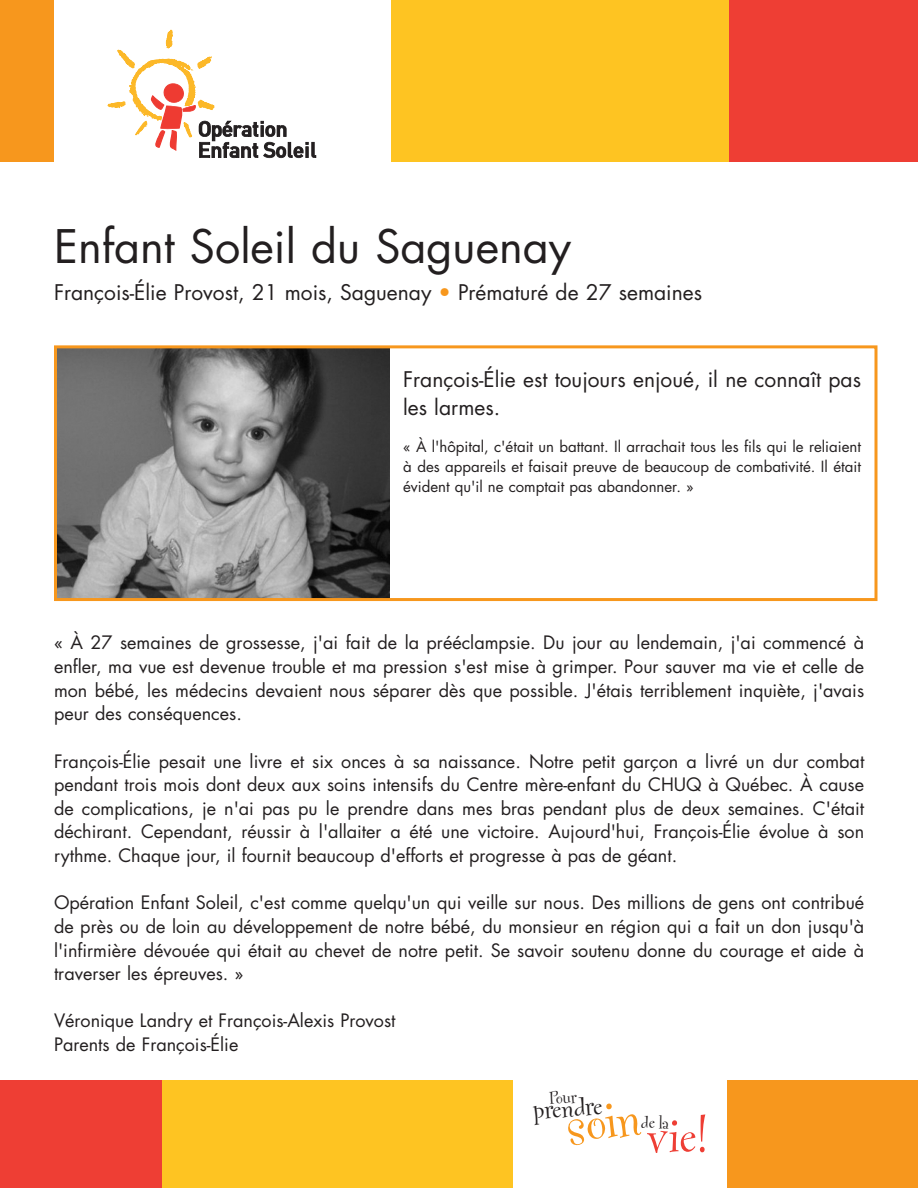
<style>
.page{position:relative;width:918px;height:1188px;background:#fff}
.page>*{position:absolute;margin:0;border:0;box-sizing:border-box;transform-origin:0 0}
.t1{font:56.7px "Fontesque";color:#231f20}
.t2{font:56.7px "Fontesque";color:#f7971d}
.t3{font:52.95px "Fontesque";color:#ee3e34}
.t4{font:45px "Futura";color:#231f20}
.t5{font:28.35px "Fontesque";color:#231f20}
.t6{font:21px/27.6px "Futura";color:#231f20}
.t7{font:18.9px "Fontesque";color:#231f20}
.t8{font:18px/23.7px "Futura";color:#231f20;text-align:justify}
.t9{font:15px/19.6px "Futura";color:#231f20;text-align:justify}
.s1{color:#f7971d}
</style>
<div class="page">
<img style="left:58px;top:349px;width:331px;height:248px">
<div style="left:0;top:0;width:54px;height:162px;background:#f7971d"></div>
<div style="left:0;top:1080px;width:162px;height:108px;background:#ee3e34"></div>
<div style="left:727px;top:1080px;width:191px;height:108px;background:#f7971d"></div>
<div style="left:162px;top:1080px;width:351px;height:108px;background:#fec422"></div>
<div style="left:392px;top:0;width:340px;height:162px;background:#fec422"></div>
<div style="left:729px;top:0;width:189px;height:162px;background:#ee3e34"></div>
<svg style="left:108px;top:30px;width:208px;height:128px"></svg>
<div style="left:54px;top:345px;width:824px;height:256px;border:3px solid #f7971d"></div>
<h3 class="t4" style="left:54px;top:226px;width:519px">Enfant Soleil du Saguenay</h3>
<p class="t6" style="left:54px;top:281px;width:650px">François-Élie Provost, 21 mois, Saguenay <span class="s1">•</span> Prématuré de 27 semaines</p>
<p class="t6" style="left:403px;top:367px;width:460px">François-Élie est toujours enjoué, il ne connaît pas les larmes.</p>
<p class="t9" style="left:403px;top:438px;width:459px">« À l'hôpital, c'était un battant. Il arrachait tous les fils qui le reliaient à des appareils et faisait preuve de beaucoup de combativité. Il était évident qu'il ne comptait pas abandonner. »</p>
<p class="t8" style="left:54px;top:633px;width:812px">« À 27 semaines de grossesse, j'ai fait de la prééclampsie. Du jour au lendemain, j'ai commencé à enfler, ma vue est devenue trouble et ma pression s'est mise à grimper. Pour sauver ma vie et celle de mon bébé, les médecins devaient nous séparer dès que possible. J'étais terriblement inquiète, j'avais peur des conséquences.</p>
<p class="t8" style="left:54px;top:751px;width:812px">François-Élie pesait une livre et six onces à sa naissance. Notre petit garçon a livré un dur combat pendant trois mois dont deux aux soins intensifs du Centre mère-enfant du CHUQ à Québec. À cause de complications, je n'ai pas pu le prendre dans mes bras pendant plus de deux semaines. C'était déchirant. Cependant, réussir à l'allaiter a été une victoire. Aujourd'hui, François-Élie évolue à son rythme. Chaque jour, il fournit beaucoup d'efforts et progresse à pas de géant.</p>
<p class="t8" style="left:54px;top:892px;width:812px">Opération Enfant Soleil, c'est comme quelqu'un qui veille sur nous. Des millions de gens ont contribué de près ou de loin au développement de notre bébé, du monsieur en région qui a fait un don jusqu'à l'infirmière dévouée qui était au chevet de notre petit. Se savoir soutenu donne du courage et aide à traverser les épreuves. »</p>
<p class="t8" style="left:54px;top:1011px;width:343px">Véronique Landry et François-Alexis Provost<br>Parents de François-Élie</p>
<p class="t7" style="left:372px;top:913px;width:32px;rotate:-5deg">Pour</p>
<p class="t7" style="left:371px;top:925px;width:51px;rotate:-5deg">prendre</p>
<h1 class="t1" style="left:375px;top:919px;width:80px;rotate:-9deg">soin</h1>
<p class="t7" style="left:548px;top:923px;width:32px;rotate:-5deg">Pour</p>
<h3 class="t5" style="left:532px;top:930px;width:75px;rotate:-5deg">prendre</h3>
<h1 class="t1" style="left:561px;top:929px;width:80px;rotate:-9deg">soin</h1>
<p class="t7" style="left:641px;top:946px;width:30px">de la</p>
<p class="t7" style="left:548px;top:1087px;width:32px;rotate:-5deg">Pour</p>
<h3 class="t5" style="left:532px;top:1093px;width:75px;rotate:-5deg">prendre</h3>
<h1 class="t2" style="left:561px;top:1092px;width:80px;rotate:-9deg">soin</h1>
<p class="t7" style="left:641px;top:1110px;width:30px">de la</p>
<h2 class="t3" style="left:647px;top:1103px;width:61px">vie!</h2>
</div>
